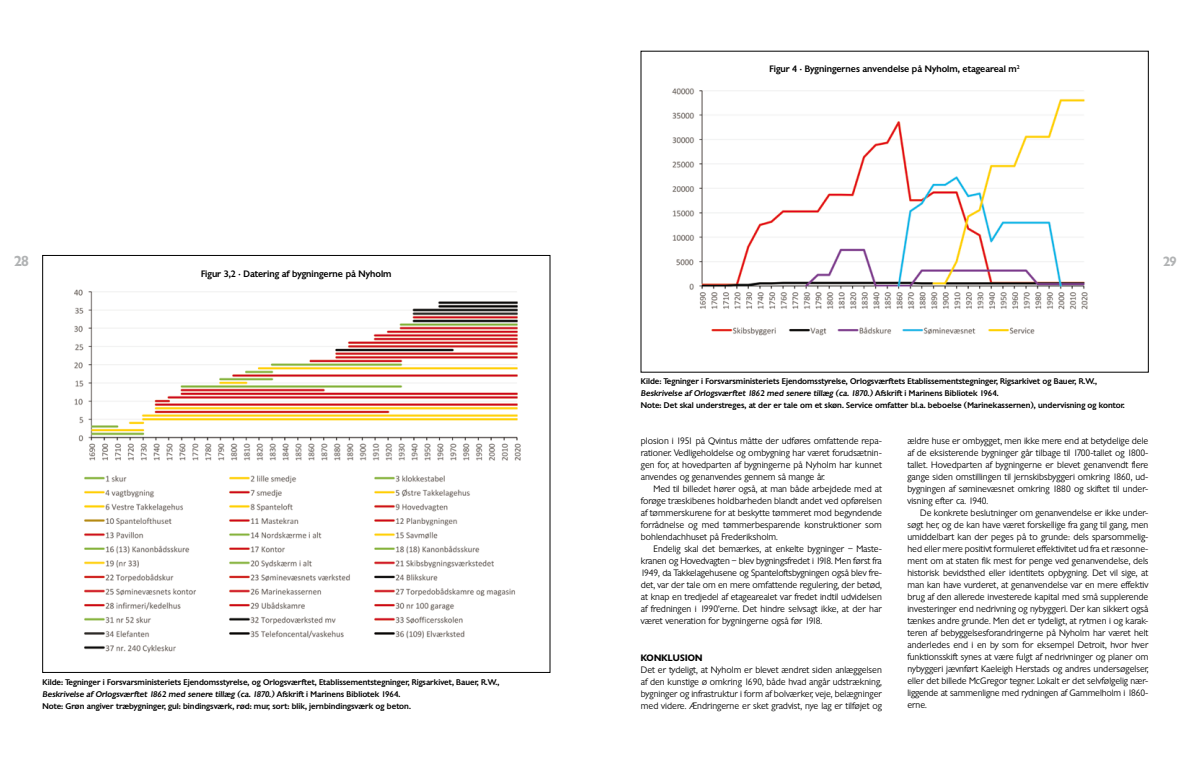
<style>
.page{position:relative;width:1191px;height:766px;background:#fff}
.page>*{position:absolute;margin:0;border:0;box-sizing:border-box;transform-origin:0 0}
.t1{font:600 14px "Chantilly";color:#b1b3b4}
.t2{font:600 13px "Chantilly";color:#b1b3b4}
.t3{font:300 9px/12px "Chantilly";color:#000;text-align:justify}
.t4{font:500 9px "Chantilly";color:#000}
.t5{font:600 9px "Chantilly";letter-spacing:.025em;color:#000}
.t6{font:500 8px/12px "Chantilly";color:#000}
</style>
<div class="page">
<img style="left:74px;top:289px;width:447px;height:364px">
<img style="left:672px;top:88px;width:416px;height:248px">
<p class="t4" style="left:769px;top:63px;width:252px">Figur 4 · Bygningernes anvendelse på Nyholm, etageareal m<sup>2</sup></p>
<h1 class="t1" style="left:14px;top:252px;width:16px">28</h1>
<h2 class="t2" style="left:1163px;top:252px;width:15px">29</h2>
<p class="t4" style="left:201px;top:267px;width:192px">Figur 3,2 · Datering af bygningerne på Nyholm</p>
<p class="t6" style="left:43px;top:675px;width:458px">Kilde: Tegninger i Forsvarsministeriets Ejendomsstyrelse, og Orlogsværftet, Etablissementstegninger, Rigsarkivet, Bauer, R.W.,<br>Beskrivelse af Orlogsværftet 1862 med senere tillæg (ca. 1870.) Afskrift i Marinens Bibliotek 1964.<br>Note: Grøn angiver træbygninger, gul: bindingsværk, rød: mur, sort: blik, jernbindingsværk og beton.</p>
<p class="t6" style="left:641px;top:375px;width:485px">Kilde: Tegninger i Forsvarsministeriets Ejendomsstyrelse, Orlogsværftets Etablissementstegninger, Rigsarkivet og Bauer, R.W.,<br>Beskrivelse af Orlogsværftet 1862 med senere tillæg (ca. 1870.) Afskrift i Marinens Bibliotek 1964.<br>Note: Det skal understreges, at der er tale om et skøn. Service omfatter bl.a. beboelse (Marinekassernen), undervisning og kontor.</p>
<p class="t3" style="left:641px;top:435px;width:242px">plosion i 1951 på Qvintus måtte der udføres omfattende repa&shy;rationer. Vedligeholdelse og ombygning har været forudsætnin&shy;gen for, at hovedparten af bygningerne på Nyholm har kunnet anvendes og genanvendes gennem så mange år.</p>
<p class="t3" style="left:641px;top:483px;width:242px;text-indent:13px">Med til billedet hører også, at man både arbejdede med at forøge træskibenes holdbarheden blandt andet ved opførelsen af tømmerskurene for at beskytte tømmeret mod begyndende forrådnelse og med tømmerbesparende konstruktioner som bohlendachhuset på Frederiksholm.</p>
<p class="t3" style="left:641px;top:543px;width:242px;text-indent:13px">Endelig skal det bemærkes, at enkelte bygninger – Maste&shy;kranen og Hovedvagten – blev bygningsfredet i 1918. Men først fra 1949, da Takkelagehusene og Spanteloftsbygningen også blev fre&shy;det, var der tale om en mere omfattende regulering, der betød, at knap en tredjedel af etagearealet var fredet indtil udvidelsen af fredningen i 1990’erne. Det hindre selvsagt ikke, at der har været veneration for bygningerne også før 1918.</p>
<p class="t5" style="left:641px;top:651px;width:63px">KONKLUSION</p>
<p class="t3" style="left:641px;top:663px;width:242px">Det er tydeligt, at Nyholm er blevet ændret siden anlæggelsen af den kunstige ø omkring 1690, både hvad angår udstrækning, bygninger og infrastruktur i form af bolværker, veje, belægninger med videre. Ændringerne er sket gradvist, nye lag er tilføjet og</p>
<p class="t3" style="left:907px;top:435px;width:242px">ældre huse er ombygget, men ikke mere end at betydelige dele af de eksisterende bygninger går tilbage til 1700-tallet og 1800- tallet. Hovedparten af bygningerne er blevet genanvendt flere gange siden omstillingen til jernskibsbyggeri omkring 1860, ud&shy;bygningen af søminevæsnet omkring 1880 og skiftet til under&shy;visning efter ca. 1940.</p>
<p class="t3" style="left:907px;top:507px;width:242px;text-indent:13px">De konkrete beslutninger om genanvendelse er ikke under&shy;søgt her, og de kan have været forskellige fra gang til gang, men umiddelbart kan der peges på to grunde: dels sparsommelig&shy;hed eller mere positivt formuleret effektivitet ud fra et ræsonne&shy;ment om at staten fik mest for penge ved genanvendelse, dels historisk bevidsthed eller identitets opbygning. Det vil sige, at man kan have vurderet, at genanvendelse var en mere effektiv brug af den allerede investerede kapital med små supplerende investeringer end nedrivning og nybyggeri. Der kan sikkert også tænkes andre grunde. Men det er tydeligt, at rytmen i og karak&shy;teren af bebyggelsesforandringerne på Nyholm har været helt anderledes end i en by som for eksempel Detroit, hvor hver funktionsskift synes at være fulgt af nedrivninger og planer om nybyggeri jævnført Kaeleigh Herstads og andres undersøgelser, eller det billede McGregor tegner. Lokalt er det selvfølgelig nær&shy;liggende at sammenligne med rydningen af Gammelholm i 1860- erne.</p>
</div>
